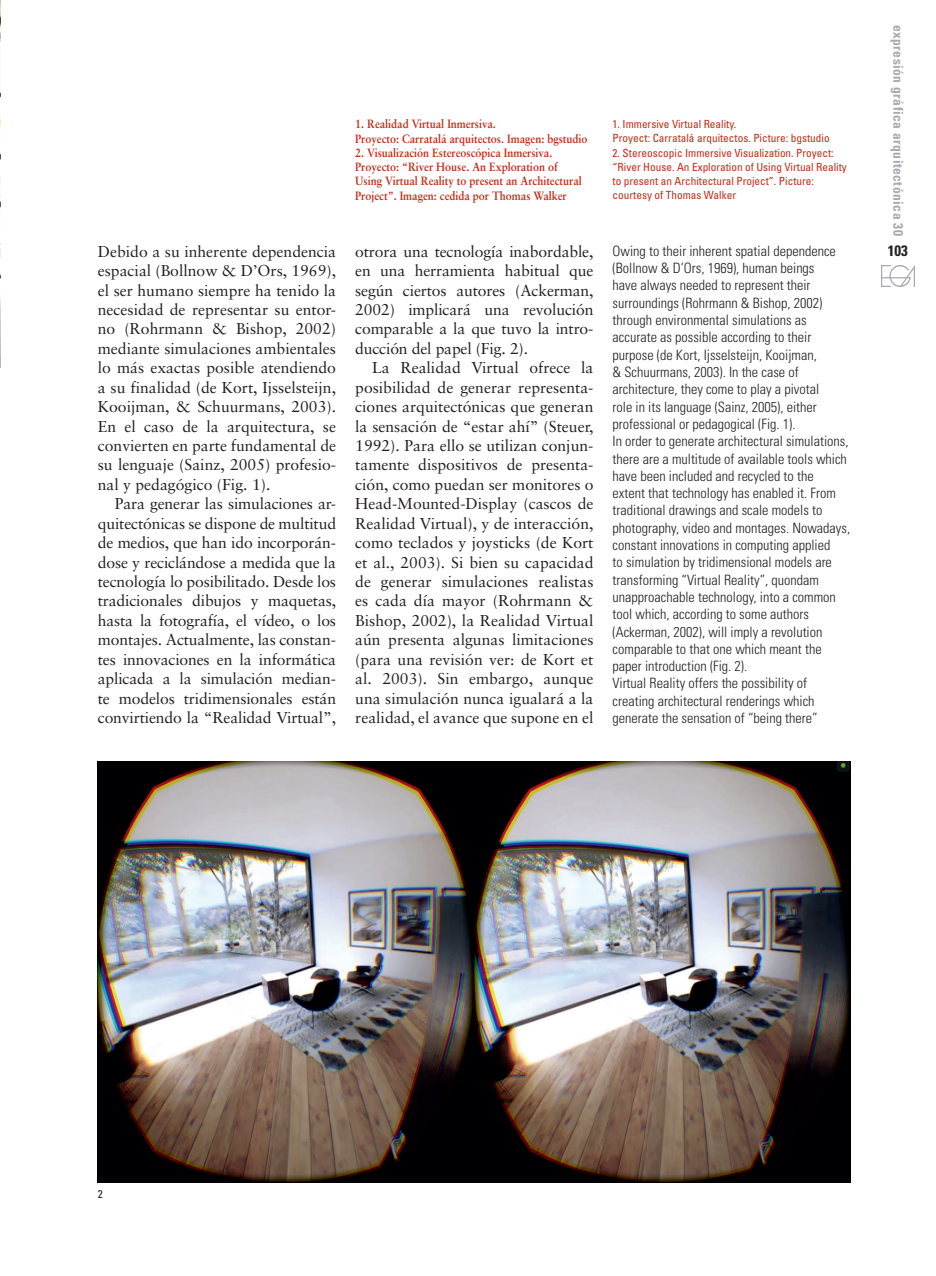
<style>
.page{position:relative;width:936px;height:1276px;background:#fff}
.page>*{position:absolute;margin:0;border:0;box-sizing:border-box;transform-origin:0 0}
.t1{font:15.75px/19.4px "Sabon";letter-spacing:-.005em;color:#231f20;text-align:justify}
.t2{font:700 condensed 15px "Univers";color:#231f20}
.t3{font:300 condensed 14.25px/17.2px "Univers";color:#231f20}
.t4{font:700 condensed 13.5px "Univers";letter-spacing:.035em;color:#a8a9ad}
.t5{font:700 12px/14.2px "Sabon";color:#c02d19;scale:.9 1}
.t6{font:condensed 11.25px/14.2px "Univers";color:#c02d19}
.PIES_DE_FOTO_INGLES{font:condensed 11.25px "Univers";color:#231f20}
</style>
<div class="page">
<hr style="left:0;top:374px;width:1px;height:902px;background:#969273">
<img style="left:0;top:342px;width:1px;height:26px">
<img style="left:881px;top:265px;width:33px;height:21px">
<hr style="left:0;top:0;width:1px;height:342px;background:#969273">
<img style="left:98px;top:761px;width:752px;height:421px">
<p class="t1" style="left:98px;top:241px;width:240px">Debido a su inherente dependencia espacial (Bollnow &amp; D’Ors, 1969), el ser humano siempre ha tenido la necesidad de representar su entor&shy;no (Rohrmann &amp; Bishop, 2002) mediante simulaciones ambientales lo más exactas posible atendiendo a su finalidad (de Kort, Ijsselsteijn, Kooijman, &amp; Schuurmans, 2003).<br>En el caso de la arquitectura, se convierten en parte fundamental de su lenguaje (Sainz, 2005) profesio&shy;nal y pedagógico (Fig. 1).</p>
<p class="t1" style="left:98px;top:494px;width:240px;text-indent:17px">Para generar las simulaciones ar&shy;quitectónicas se dispone de multitud de medios, que han ido incorporán&shy;dose y reciclándose a medida que la tecnología lo posibilitado. Desde los tradicionales dibujos y maquetas, hasta la fotografía, el vídeo, o los montajes. Actualmente, las constan&shy;tes innovaciones en la informática aplicada a la simulación median&shy;te modelos tridimensionales están convirtiendo la “Realidad Virtual”,</p>
<p class="t5" style="left:355px;top:117px;width:260px">1. Realidad Virtual Inmersiva.<br>Proyecto: Carratalá arquitectos. Imagen: bgstudio</p>
<p class="t5" style="left:355px;top:145px;width:253px">2. Visualización Estereoscópica Inmersiva.<br>Proyecto: “River House. An Exploration of Using Virtual Reality to present an Architectural Project”. Imagen: cedida por Thomas Walker</p>
<p class="t1" style="left:355px;top:241px;width:240px">otrora una tecnología inabordable, en una herramienta habitual que según ciertos autores (Ackerman, 2002) implicará una revolución comparable a la que tuvo la intro&shy;ducción del papel (Fig. 2).</p>
<p class="t1" style="left:355px;top:358px;width:240px;text-indent:17px">La Realidad Virtual ofrece la posibilidad de generar representa&shy;ciones arquitectónicas que generan la sensación de “estar ahí” (Steuer, 1992). Para ello se utilizan conjun&shy;tamente dispositivos de presenta&shy;ción, como puedan ser monitores o Head-Mounted-Display (cascos de Realidad Virtual), y de interacción, como teclados y joysticks (de Kort et al., 2003). Si bien su capacidad de generar simulaciones realistas es cada día mayor (Rohrmann &amp; Bishop, 2002), la Realidad Virtual aún presenta algunas limitaciones (para una revisión ver: de Kort et al. 2003). Sin embargo, aunque una simulación nunca igualará a la realidad, el avance que supone en el</p>
<p class="t6" style="left:612px;top:117px;width:218px">1. Immersive Virtual Reality.<br>Proyect: Carratalá arquitectos. Picture: bgstudio</p>
<p class="t6" style="left:612px;top:145px;width:236px">2. Stereoscopic Immersive Visualization. Proyect: “River House. An Exploration of Using Virtual Reality to present an Architectural Project”. Picture: courtesy of Thomas Walker</p>
<p class="t3" style="left:612px;top:242px;width:225px">Owing to their inherent spatial dependence (Bollnow &amp; D’Ors, 1969), human beings have always needed to represent their surroundings (Rohrmann &amp; Bishop, 2002) through environmental simulations as accurate as possible according to their purpose (de Kort, Ijsselsteijn, Kooijman,<br>&amp; Schuurmans, 2003). In the case of architecture, they come to play a pivotal role in its language (Sainz, 2005), either professional or pedagogical (Fig. 1).</p>
<p class="t3" style="left:612px;top:432px;width:239px">In order to generate architectural simulations, there are a multitude of available tools which have been included and recycled to the<br>extent that technology has enabled it. From traditional drawings and scale models to photography, video and montages. Nowadays, constant innovations in computing applied<br>to simulation by tridimensional models are transforming “Virtual Reality”, quondam unapproachable technology, into a common tool which, according to some authors (Ackerman, 2002), will imply a revolution comparable to that one which meant the paper introduction (Fig. 2).</p>
<p class="t3" style="left:612px;top:675px;width:206px">Virtual Reality offers the possibility of creating architectural renderings which generate the sensation of “being there”</p>
<p class="t4" style="left:906px;top:25px;width:213px;rotate:90deg">expresión gráfica arquitectónica 30</p>
<p class="t2" style="left:887px;top:242px;width:21px">103</p>
<p class="PIES_DE_FOTO_INGLES" style="left:98px;top:1187px;width:6px">2</p>
</div>
